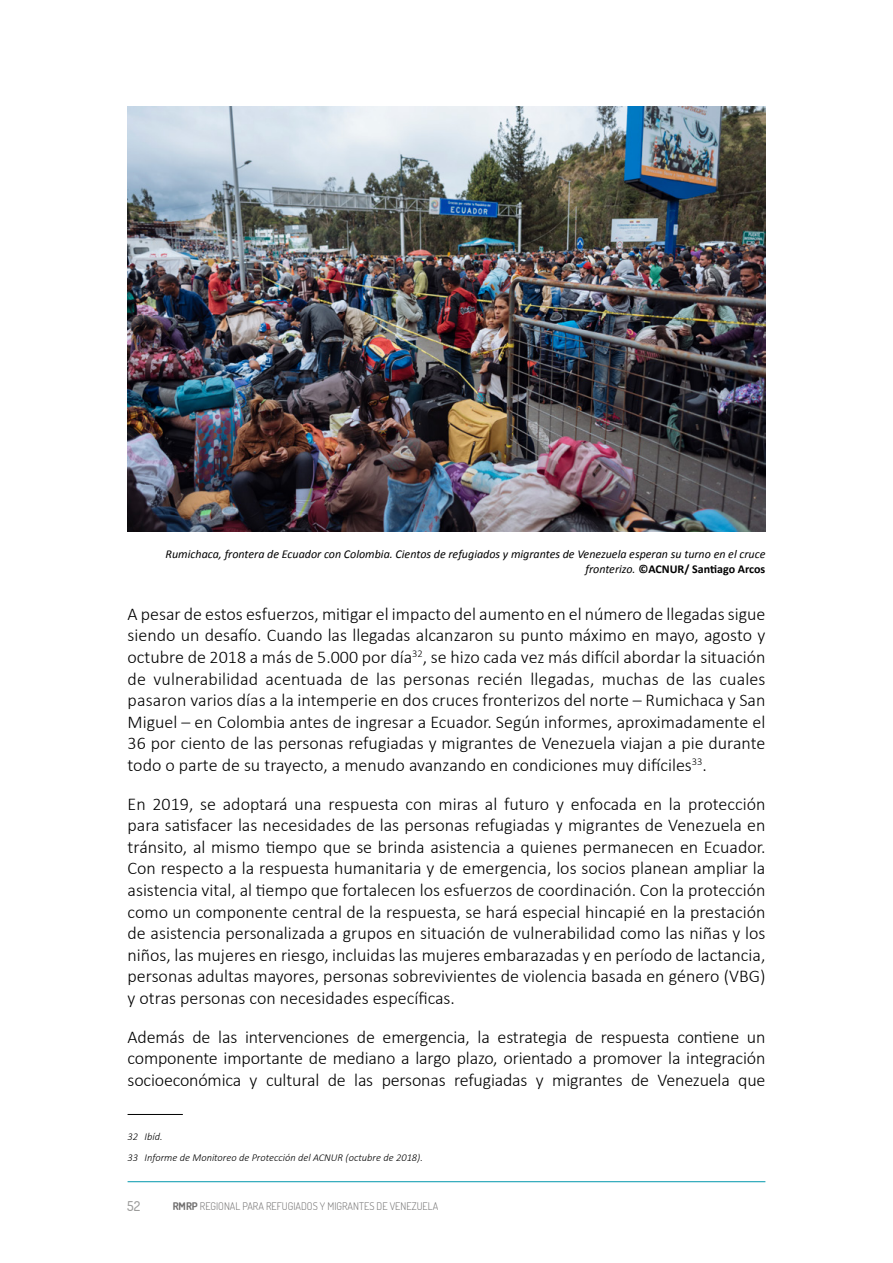
<style>
.page{position:relative;width:893px;height:1263px;background:#fff}
.page>*{position:absolute;margin:0;border:0;box-sizing:border-box;transform-origin:0 0}
.t1{font:300 18px/21.6px "Calibri";color:#000;text-align:justify}
.t2{font:500 13.5px "Dosis";color:#9d9d9c}
.t3{font:italic 12px/15px "Calibri";color:#000;text-align:right}
.t4{font:italic 300 10.5px/21.1px "Calibri";color:#000}
.t5{font:300 10.5px "Dosis";color:#706f6f}
.s1{font-weight:700;font-style:normal}
.s2{font-weight:700}
</style>
<div class="page">
<hr style="left:128px;top:1181px;width:637px;height:1px;background:#0097ac">
<img style="left:128px;top:106px;width:637px;height:425px">
<hr style="left:128px;top:1114px;width:55px;height:1px;background:#000">
<p class="t3" style="left:166px;top:546px;width:601px">Rumichaca, frontera de Ecuador con Colombia. Cientos de refugiados y migrantes de Venezuela esperan su turno en el cruce fronterizo. <span class="s1">©ACNUR/ Santiago Arcos</span></p>
<p class="t1" style="left:128px;top:603px;width:639px">A pesar de estos esfuerzos, mitigar el impacto del aumento en el número de llegadas sigue siendo un desafío. Cuando las llegadas alcanzaron su punto máximo en mayo, agosto y octubre de 2018 a más de 5.000 por día<sup>32</sup>, se hizo cada vez más difícil abordar la situación de vulnerabilidad acentuada de las personas recién llegadas, muchas de las cuales pasaron varios días a la intemperie en dos cruces fronterizos del norte – Rumichaca y San Miguel – en Colombia antes de ingresar a Ecuador. Según informes, aproximadamente el 36 por ciento de las personas refugiadas y migrantes de Venezuela viajan a pie durante todo o parte de su trayecto, a menudo avanzando en condiciones muy difíciles<sup>33</sup>.</p>
<p class="t1" style="left:128px;top:792px;width:639px">En 2019, se adoptará una respuesta con miras al futuro y enfocada en la protección para satisfacer las necesidades de las personas refugiadas y migrantes de Venezuela en tránsito, al mismo tiempo que se brinda asistencia a quienes permanecen en Ecuador.<br>Con respecto a la respuesta humanitaria y de emergencia, los socios planean ampliar la asistencia vital, al tiempo que fortalecen los esfuerzos de coordinación. Con la protección como un componente central de la respuesta, se hará especial hincapié en la prestación de asistencia personalizada a grupos en situación de vulnerabilidad como las niñas y los niños, las mujeres en riesgo, incluidas las mujeres embarazadas y en período de lactancia, personas adultas mayores, personas sobrevivientes de violencia basada en género (VBG) y otras personas con necesidades específicas.</p>
<p class="t1" style="left:128px;top:1025px;width:639px">Además de las intervenciones de emergencia, la estrategia de respuesta contiene un componente importante de mediano a largo plazo, orientado a promover la integración socioeconómica y cultural de las personas refugiadas y migrantes de Venezuela que</p>
<p class="t4" style="left:128px;top:1126px;width:297px">32 Ibíd.<br>33 Informe de Monitoreo de Protección del ACNUR (octubre de 2018).</p>
<p class="t2" style="left:127px;top:1197px;width:15px">52</p>
<p class="t5" style="left:173px;top:1199px;width:267px"><span class="s2">RMRP</span> REGIONAL PARA REFUGIADOS Y MIGRANTES DE VENEZUELA</p>
</div>
